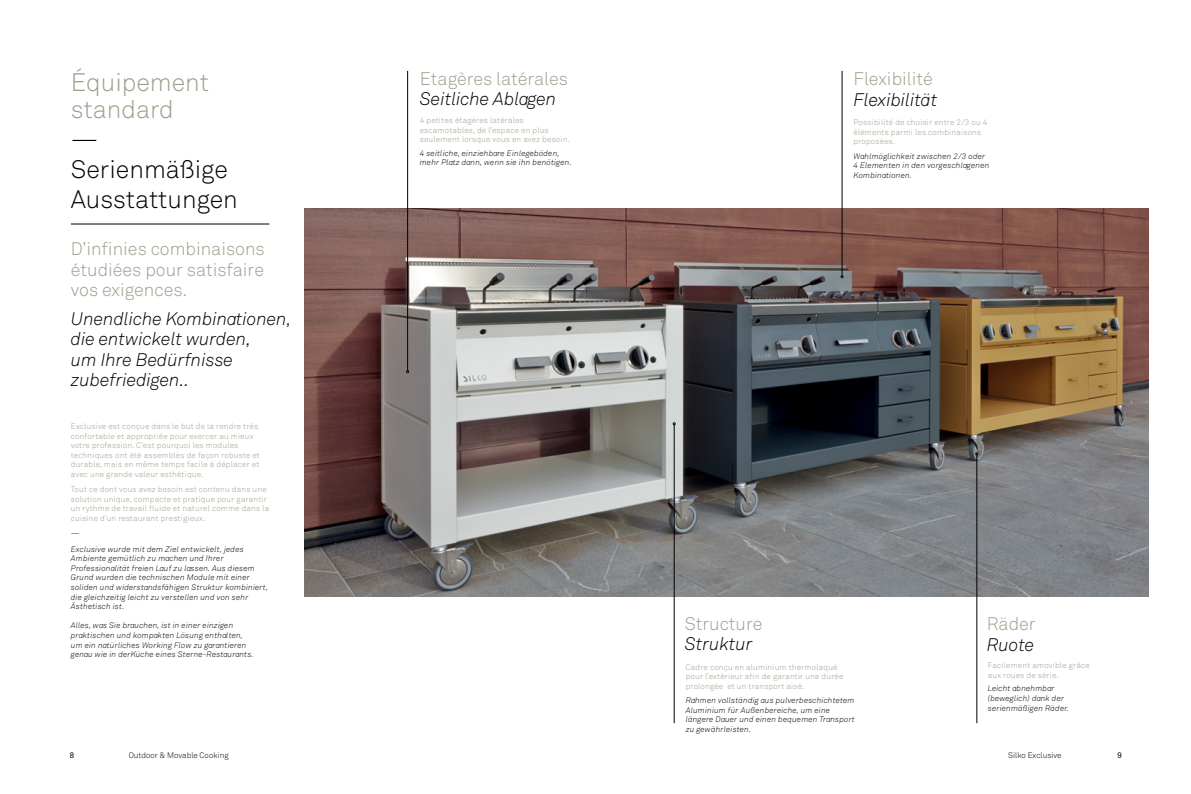
<style>
.page{position:relative;width:1191px;height:794px;background:#fff}
.page>*{position:absolute;margin:0;border:0;box-sizing:border-box;transform-origin:0 0}
.t1{font:300 25px/30px "Akkurat";color:#000}
.t2{font:300 25px/27px "Akkurat";color:#9d9f8c}
.t3{font:italic 300 18px/20.3px "Akkurat";color:#000}
.t4{font:300 18px/20.3px "Akkurat";color:#9d9f8c;text-align:justify}
.t5{font:italic 300 8px/9.6px "Akkurat";letter-spacing:.025em;color:#000}
.t6{font:300 8px/9.6px "Akkurat";letter-spacing:.025em;color:#9d9f8c}
.t7{font:300 8px "Akkurat";color:#000}
.t8{font:8px "Akkurat Mono";color:#000}
</style>
<div class="page">
<img style="left:305px;top:209px;width:843px;height:388px">
<hr style="left:842px;top:71px;width:1px;height:205px;background:#000">
<hr style="left:674px;top:425px;width:1px;height:298px;background:#000">
<hr style="left:976px;top:455px;width:1px;height:268px;background:#000">
<hr style="left:71px;top:224px;width:198px;height:1px;background:#000">
<hr style="left:407px;top:71px;width:1px;height:300px;background:#000">
<h1 class="t2" style="left:71px;top:68px;width:140px">Équipement standard</h1>
<h1 class="t1" style="left:71px;top:124px;width:168px">—<br>Serienmäßige<br>Ausstattungen</h1>
<h2 class="t4" style="left:71px;top:239px;width:195px">D’infinies combinaisons étudiées pour satisfaire vos exigences.</h2>
<h2 class="t3" style="left:71px;top:308px;width:222px">Unendliche Kombinationen, die entwickelt wurden,<br>um Ihre Bedürfnisse zubefriedigen..</h2>
<p class="t6" style="left:71px;top:421px;width:190px">Exclusive est conçue dans le but de la rendre très confortable et appropriée pour exercer au mieux votre profession. C’est pourquoi les modules techniques ont été assemblés de façon robuste et durable, mais en même temps facile à déplacer et avec une grande valeur esthétique.</p>
<p class="t6" style="left:71px;top:484px;width:200px">Tout ce dont vous avez besoin est contenu dans une solution unique, compacte et pratique pour garantir un rythme de travail fluide et naturel comme dans la cuisine d’un restaurant prestigieux.</p>
<p class="t7" style="left:71px;top:528px;width:10px">—</p>
<p class="t5" style="left:71px;top:544px;width:199px">Exclusive wurde mit dem Ziel entwickelt, jedes Ambiente gemütlich zu machen und Ihrer Professionalität freien Lauf zu lassen. Aus diesem Grund wurden die technischen Module mit einer soliden und widerstandsfähigen Struktur kombiniert, die gleichzeitig leicht zu verstellen und von sehr Ästhetisch ist.</p>
<p class="t5" style="left:71px;top:620px;width:184px">Alles, was Sie brauchen, ist in einer einzigen praktischen und kompakten Lösung enthalten, um ein natürliches Working Flow zu garantieren genau wie in derKüche eines Sterne-Restaurants.</p>
<h2 class="t4" style="left:420px;top:69px;width:150px">Etagères latérales</h2>
<h2 class="t3" style="left:420px;top:89px;width:138px">Seitliche Ablagen</h2>
<p class="t6" style="left:420px;top:115px;width:151px">4 petites étagères latérales escamotables, de l’espace en plus seulement lorsque vous en avez besoin.</p>
<p class="t5" style="left:420px;top:148px;width:153px">4 seitliche, einziehbare Einlegeböden, mehr Platz dann, wenn sie ihn benötigen.</p>
<h2 class="t4" style="left:853px;top:69px;width:81px">Flexibilité</h2>
<h2 class="t3" style="left:853px;top:89px;width:85px">Flexibilität</h2>
<p class="t6" style="left:853px;top:117px;width:135px">Possibilité de choisir entre 2/3 ou 4 éléments parmi les combinaisons proposées.</p>
<p class="t5" style="left:853px;top:151px;width:137px">Wahlmöglichkeit zwischen 2/3 oder<br>4 Elementen in den vorgeschlagenen<br>Kombinationen.</p>
<h2 class="t4" style="left:684px;top:613px;width:79px">Structure</h2>
<h2 class="t3" style="left:684px;top:633px;width:70px">Struktur</h2>
<p class="t6" style="left:685px;top:662px;width:159px">Cadre conçu en aluminium thermolaqué pour l’extérieur afin de garantir une durée prolongée et un transport aisé.</p>
<p class="t5" style="left:685px;top:695px;width:171px">Rahmen vollständig aus pulverbeschichtetem Aluminium für Außenbereiche, um eine längere Dauer und einen bequemen Transport zu gewährleisten.</p>
<h2 class="t4" style="left:986px;top:613px;width:50px">Räder</h2>
<h2 class="t3" style="left:986px;top:634px;width:49px">Ruote</h2>
<p class="t6" style="left:987px;top:660px;width:103px">Facilement amovible grâce aux roues de série.</p>
<p class="t5" style="left:987px;top:683px;width:83px">Leicht abnehmbar (beweglich) dank der serienmäßigen Räder.</p>
<p class="t8" style="left:69px;top:750px;width:6px">8</p>
<p class="t7" style="left:129px;top:750px;width:101px">Outdoor &amp; Movable Cooking</p>
<p class="t7" style="left:1008px;top:750px;width:55px">Silko Exclusive</p>
<p class="t8" style="left:1117px;top:750px;width:6px">9</p>
</div>
